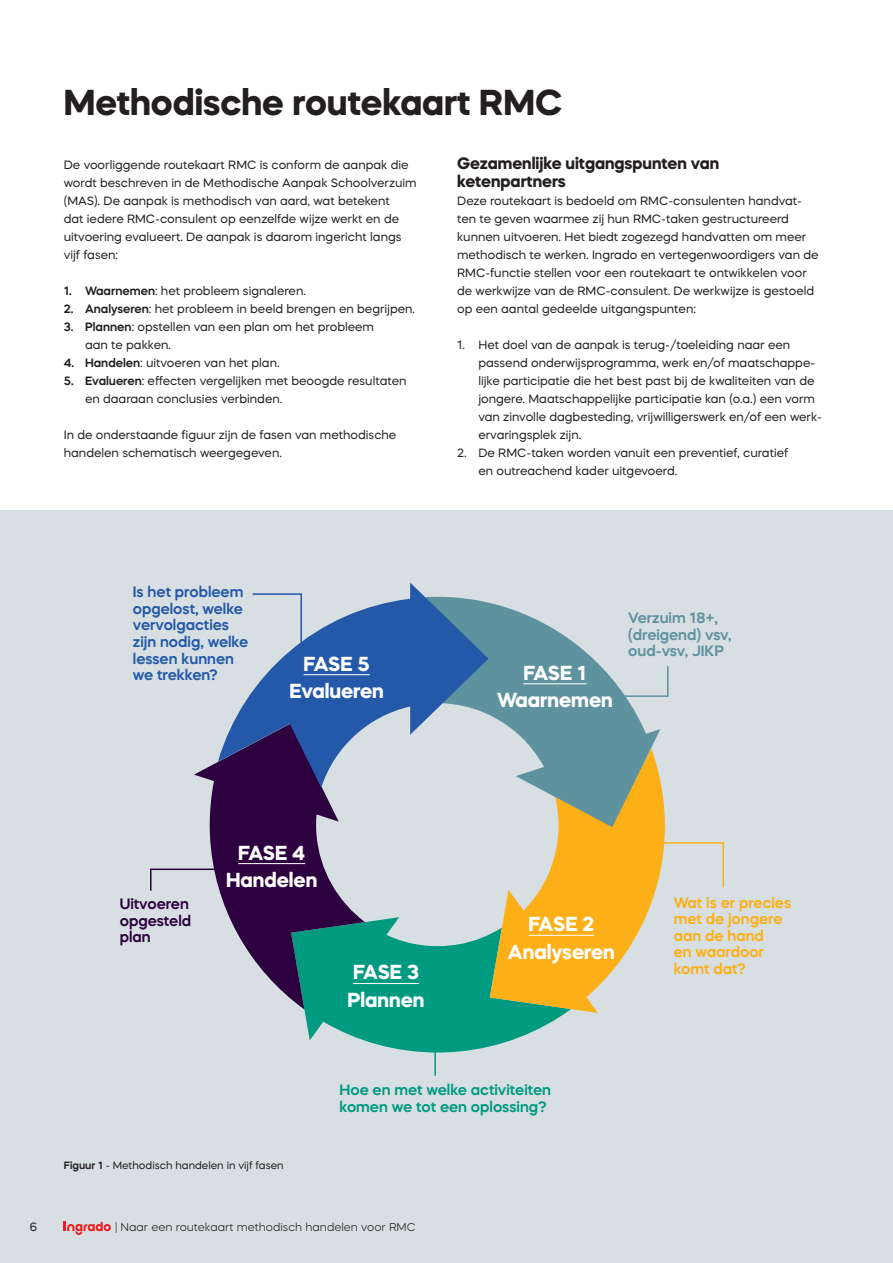
<style>
.page{position:relative;width:893px;height:1263px;background:#fff}
.page>*{position:absolute;margin:0;border:0;box-sizing:border-box;transform-origin:0 0}
.t1{font:700 36px "Mazzard H";color:#231f20}
.t2{font:700 20.25px/27.8px "Mazzard H";color:#fff;text-align:center}
.t3{font:700 16.5px/18px "Mazzard H";color:#231f20}
.t4{font:600 15px/16.5px "Mazzard H";color:#2459a9}
.t5{font:600 15px/16.5px "Mazzard H";color:#fcaf17}
.t6{font:600 15px/16.5px "Mazzard H";color:#009a80}
.t7{font:600 15px/16.5px "Mazzard H";color:#5f929f}
.t8{font:600 15px/16.5px "Mazzard H";color:#2d003f}
.t9{font:12px/18px "Mazzard H";color:#231f20}
.t10{font:300 11.25px "Mazzard H";color:#231f20}
.t11{font:10.5px "Mazzard H";color:#231f20}
.s1{font-weight:600}
</style>
<div class="page">
<div style="left:0;top:511px;width:893px;height:752px;background:#d7dfe3"></div>
<svg style="left:304px;top:917px;width:262px;height:135px"></svg>
<svg style="left:490px;top:779px;width:175px;height:234px;fill:#fcaf17"></svg>
<svg style="left:194px;top:762px;width:171px;height:247px"></svg>
<svg style="left:489px;top:602px;width:171px;height:225px;fill:#5f929f"></svg>
<svg style="left:218px;top:583px;width:271px;height:205px"></svg>
<hr style="left:523px;top:683px;width:64px;height:1px;background:#fff">
<hr style="left:528px;top:935px;width:66px;height:1px;background:#fff">
<hr style="left:353px;top:983px;width:66px;height:1px;background:#fff">
<hr style="left:238px;top:863px;width:67px;height:1px;background:#fff">
<hr style="left:304px;top:674px;width:66px;height:1px;background:#fff">
<svg style="left:652px;top:841px;width:72px;height:48px"></svg>
<svg style="left:615px;top:665px;width:54px;height:33px"></svg>
<svg style="left:150px;top:868px;width:68px;height:24px"></svg>
<hr style="left:434px;top:1045px;width:2px;height:31px;background:#009a80">
<svg style="left:251px;top:593px;width:52px;height:62px"></svg>
<svg style="left:64px;top:1222px;width:47px;height:13px"></svg>
<h1 class="t1" style="left:64px;top:78px;width:500px">Methodische routekaart RMC</h1>
<p class="t9" style="left:64px;top:155px;width:354px">De voorliggende routekaart RMC is conform de aanpak die wordt beschreven in de Methodische Aanpak Schoolverzuim (MAS). De aanpak is methodisch van aard, wat betekent<br>dat iedere RMC-consulent op eenzelfde wijze werkt en de uitvoering evalueert. De aanpak is daarom ingericht langs vijf fasen:</p>
<p class="t9" style="left:64px;top:281px;width:244px"><span class="s1">1. Waarnemen</span>: het probleem signaleren.</p>
<p class="t9" style="left:64px;top:299px;width:353px"><span class="s1">2. Analyseren</span>: het probleem in beeld brengen en begrijpen.</p>
<p class="t9" style="left:85px;top:317px;width:291px;text-indent:-21px"><span class="s1">3. Plannen</span>: opstellen van een plan om het probleem aan te pakken.</p>
<p class="t9" style="left:64px;top:353px;width:217px"><span class="s1">4. Handelen</span>: uitvoeren van het plan.</p>
<p class="t9" style="left:85px;top:371px;width:323px;text-indent:-21px"><span class="s1">5. Evalueren</span>: effecten vergelijken met beoogde resultaten en daaraan conclusies verbinden.</p>
<p class="t9" style="left:64px;top:425px;width:334px">In de onderstaande figuur zijn de fasen van methodische handelen schematisch weergegeven.</p>
<h3 class="t3" style="left:457px;top:153px;width:264px">Gezamenlijke uitgangspunten van ketenpartners</h3>
<p class="t9" style="left:457px;top:191px;width:363px">Deze routekaart is bedoeld om RMC-consulenten handvat&shy;ten te geven waarmee zij hun RMC-taken gestructureerd kunnen uitvoeren. Het biedt zogezegd handvatten om meer methodisch te werken. Ingrado en vertegenwoordigers van de RMC-functie stellen voor een routekaart te ontwikkelen voor de werkwijze van de RMC-consulent. De werkwijze is gestoeld op een aantal gedeelde uitgangspunten:</p>
<p class="t9" style="left:478px;top:335px;width:345px;text-indent:-21px">1. Het doel van de aanpak is terug-/toeleiding naar een passend onderwijsprogramma, werk en/of maatschappe&shy;lijke participatie die het best past bij de kwaliteiten van de jongere. Maatschappelijke participatie kan (o.a.) een vorm van zinvolle dagbesteding, vrijwilligerswerk en/of een werk&shy;ervaringsplek zijn.</p>
<p class="t9" style="left:478px;top:443px;width:311px;text-indent:-21px">2. De RMC-taken worden vanuit een preventief, curatief en outreachend kader uitgevoerd.</p>
<p class="t4" style="left:133px;top:584px;width:117px">Is het probleem opgelost, welke vervolgacties zijn nodig, welke lessen kunnen we trekken?</p>
<h2 class="t2" style="left:289px;top:649px;width:96px">FASE 5<br>Evalueren</h2>
<h2 class="t2" style="left:497px;top:658px;width:117px">FASE 1<br>Waarnemen</h2>
<p class="t7" style="left:628px;top:610px;width:105px">Verzuim 18+, (dreigend) vsv, oud-vsv, JIKP</p>
<p class="t8" style="left:120px;top:895px;width:73px">Uitvoeren opgesteld plan</p>
<h2 class="t2" style="left:226px;top:838px;width:93px">FASE 4<br>Handelen</h2>
<h2 class="t2" style="left:347px;top:958px;width:79px;text-align:left">FASE 3<br>Plannen</h2>
<h2 class="t2" style="left:508px;top:910px;width:108px">FASE 2<br>Analyseren</h2>
<p class="t5" style="left:674px;top:894px;width:119px">Wat is er precies met de jongere aan de hand<br>en waardoor komt dat?</p>
<p class="t11" style="left:64px;top:1159px;width:221px"><span class="s1">Figuur 1</span> - Methodisch handelen in vijf fasen</p>
<p class="t6" style="left:339px;top:1081px;width:213px">Hoe en met welke activiteiten komen we tot een oplossing?</p>
<p class="t9" style="left:30px;top:1217px;width:9px">6</p>
<p class="t10" style="left:115px;top:1220px;width:302px">| Naar een routekaart methodisch handelen voor RMC</p>
</div>
